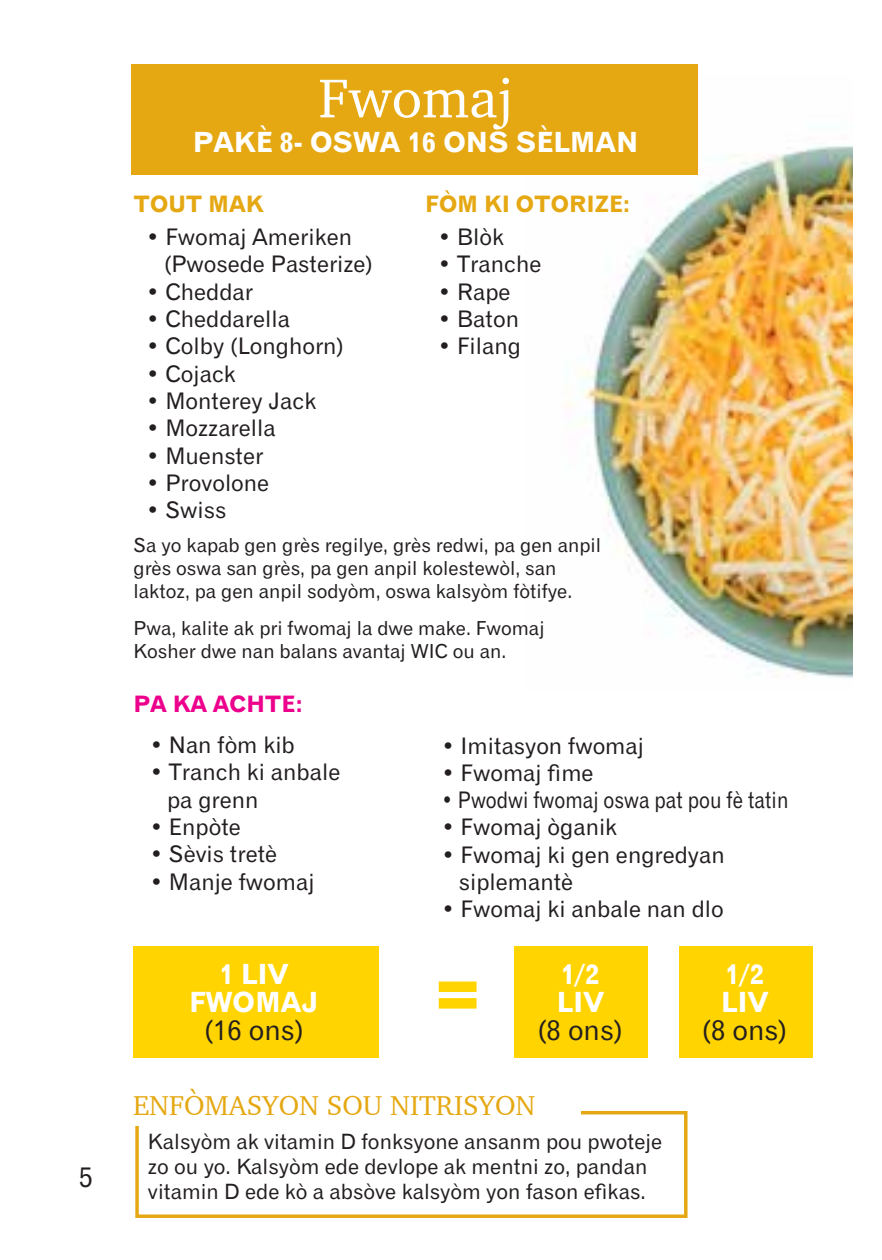
<style>
.page{position:relative;width:882px;height:1260px;background:#fff}
.page>*{position:absolute;margin:0;border:0;box-sizing:border-box;transform-origin:0 0}
.t1{font:56px "Charter BT";color:#fff}
.t2{font:28px/28px "Gothic 720 BT Bold B";color:#fff}
.t3{font:28px "Charter BT";color:#e5a812}
.t4{font:28px "Gothic 720 BT Roman B";color:#231f20}
.t5{font:22.75px/27.3px "Gothic 720 BT Roman B";color:#231f20}
.t6{font:22.75px "Gothic 720 BT Roman B";color:#231f20;scale:.86 1}
.t7{font:22.75px "Gothic 720 BT Bold B";color:#e5a812}
.t8{font:22.75px "Gothic 720 BT Bold B";color:#ec008c}
.t9{font:21px/25.2px "Gothic 720 BT Roman B";color:#231f20}
.t10{font:19.25px/23.1px "Gothic 720 BT Roman B";color:#231f20}
</style>
<div class="page">
<img style="left:524px;top:146px;width:329px;height:532px">
<div style="left:131px;top:64px;width:567px;height:110px;background:#e5a812"></div>
<div style="left:133px;top:946px;width:246px;height:112px;background:#ffd400"></div>
<div style="left:439px;top:982px;width:38px;height:10px;background:#ffd400"></div>
<div style="left:439px;top:998px;width:38px;height:11px;background:#ffd400"></div>
<div style="left:135px;top:1111px;width:553px;height:107px;border:4px solid #e5a812"></div>
<div style="left:126px;top:1099px;width:455px;height:27px;background:#fff"></div>
<div style="left:514px;top:946px;width:134px;height:112px;background:#ffd400"></div>
<div style="left:679px;top:946px;width:134px;height:112px;background:#ffd400"></div>
<p class="t4" style="left:79px;top:1160px;width:16px">5</p>
<h1 class="t1" style="left:319px;top:63px;width:195px">Fwomaj</h1>
<p class="t2" style="left:193px;top:128px;width:447px">PAKÈ 8- OSWA 16 ONS SÈLMAN</p>
<p class="t7" style="left:134px;top:190px;width:132px">TOUT MAK</p>
<p class="t5" style="left:164px;top:223px;width:211px;text-indent:-17px">• Fwomaj Ameriken (Pwosede Pasterize)</p>
<p class="t5" style="left:146px;top:278px;width:108px">• Cheddar</p>
<p class="t5" style="left:146px;top:305px;width:145px">• Cheddarella</p>
<p class="t5" style="left:146px;top:332px;width:200px">• Colby (Longhorn)</p>
<p class="t5" style="left:146px;top:360px;width:91px">• Cojack</p>
<p class="t5" style="left:146px;top:387px;width:172px">• Monterey Jack</p>
<p class="t5" style="left:146px;top:414px;width:131px">• Mozzarella</p>
<p class="t5" style="left:146px;top:442px;width:119px">• Muenster</p>
<p class="t5" style="left:146px;top:469px;width:125px">• Provolone</p>
<p class="t5" style="left:146px;top:496px;width:82px">• Swiss</p>
<p class="t7" style="left:425px;top:190px;width:207px">FÒM KI OTORIZE:</p>
<p class="t5" style="left:438px;top:223px;width:68px">• Blòk</p>
<p class="t5" style="left:438px;top:250px;width:105px">• Tranche</p>
<p class="t5" style="left:438px;top:278px;width:74px">• Rape</p>
<p class="t5" style="left:438px;top:305px;width:83px">• Baton</p>
<p class="t5" style="left:438px;top:332px;width:84px">• Filang</p>
<p class="t10" style="left:134px;top:533px;width:469px">Sa yo kapab gen grès regilye, grès redwi, pa gen anpil grès oswa san grès, pa gen anpil kolestewòl, san laktoz, pa gen anpil sodyòm, oswa kalsyòm fòtifye.</p>
<p class="t10" style="left:134px;top:616px;width:413px">Pwa, kalite ak pri fwomaj la dwe make. Fwomaj<br>Kosher dwe nan balans avantaj WIC ou an.</p>
<p class="t8" style="left:134px;top:690px;width:171px">PA KA ACHTE:</p>
<p class="t5" style="left:150px;top:731px;width:147px">• Nan fòm kib</p>
<p class="t5" style="left:167px;top:758px;width:175px;text-indent:-17px">• Tranch ki anbale pa grenn</p>
<p class="t5" style="left:150px;top:813px;width:93px">• Enpòte</p>
<p class="t5" style="left:150px;top:840px;width:129px">• Sèvis tretè</p>
<p class="t5" style="left:150px;top:868px;width:166px">• Manje fwomaj</p>
<p class="t5" style="left:441px;top:732px;width:204px">• Imitasyon fwomaj</p>
<p class="t5" style="left:441px;top:759px;width:154px">• Fwomaj fime</p>
<p class="t6" style="left:441px;top:786px;width:405px">• Pwodwi fwomaj oswa pat pou fè tatin</p>
<p class="t5" style="left:441px;top:813px;width:177px">• Fwomaj òganik</p>
<p class="t5" style="left:459px;top:841px;width:267px;text-indent:-17px">• Fwomaj ki gen engredyan siplemantè</p>
<p class="t5" style="left:441px;top:895px;width:284px">• Fwomaj ki anbale nan dlo</p>
<p class="t2" style="left:189px;top:960px;width:131px;text-align:center">1 LIV<br>FWOMAJ</p>
<p class="t4" style="left:204px;top:1013px;width:102px">(16 ons)</p>
<p class="t2" style="left:556px;top:960px;width:49px">1/2<br>LIV</p>
<p class="t4" style="left:537px;top:1013px;width:88px">(8 ons)</p>
<p class="t3" style="left:133px;top:1088px;width:404px">ENFÒMASYON SOU NITRISYON</p>
<p class="t9" style="left:148px;top:1129px;width:516px">Kalsyòm ak vitamin D fonksyone ansanm pou pwoteje zo ou yo. Kalsyòm ede devlope ak mentni zo, pandan vitamin D ede kò a absòve kalsyòm yon fason efikas.</p>
<p class="t2" style="left:721px;top:960px;width:49px">1/2<br>LIV</p>
<p class="t4" style="left:702px;top:1013px;width:88px">(8 ons)</p>
</div>
